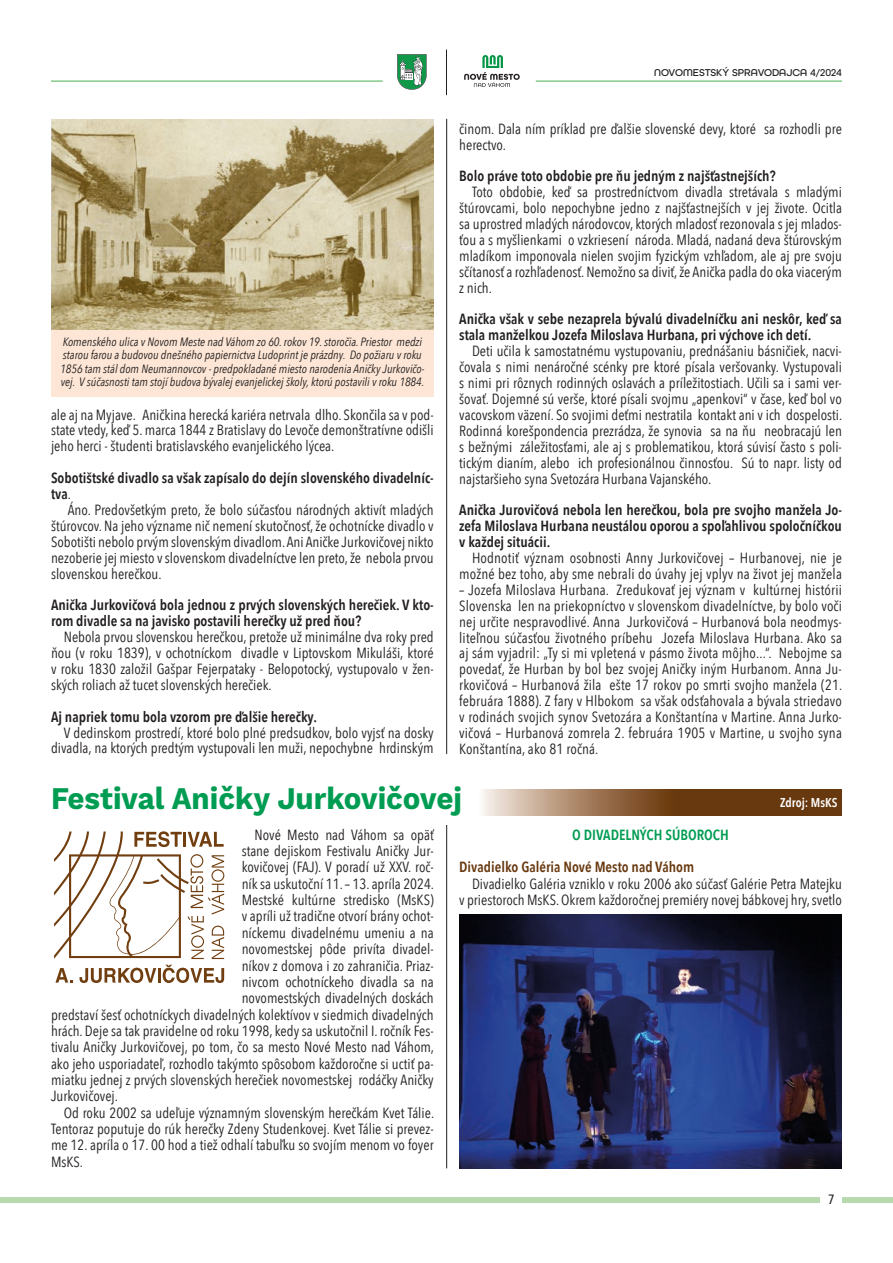
<style>
.page{position:relative;width:893px;height:1263px;background:#fff}
.page>*{position:absolute;margin:0;border:0;box-sizing:border-box;transform-origin:0 0}
.t1{font:700 31.5px "Work Sans";color:#009c52;scale:.93 1}
.t2{font:14.7px/15.9px "Avenir Next Condensed";color:#231f20;text-align:justify}
.t3{font:600 14.7px/15.9px "Avenir Next Condensed";color:#231f20}
.t4{font:600 14.7px "Avenir Next Condensed";color:#68390f}
.t5{font:600 14.7px "Avenir Next Condensed";color:#009c52}
.t6{font:500 13.5px "Avenir Next Condensed";color:#231f20}
.t7{font:600 12.75px "Avenir Next Condensed";color:#fff}
.t8{font:italic 12px/13.5px "Avenir Next Condensed";color:#231f20}
.t9{font:500 10.5px "All Round Gothic";color:#231f20}
.s1{font-weight:400}
</style>
<div class="page">
<hr style="left:536px;top:81px;width:306px;height:1px;background:#47ae4d">
<hr style="left:51px;top:81px;width:332px;height:1px;background:#47ae4d">
<div style="left:0;top:1197px;width:893px;height:6px;background:#b7d9ad"></div>
<div style="left:821px;top:1189px;width:21px;height:16px;background:#fff"></div>
<hr style="left:446px;top:50px;width:1px;height:45px;background:#231f20">
<svg style="left:397px;top:54px;width:30px;height:36px"></svg>
<svg style="left:464px;top:55px;width:56px;height:32px"></svg>
<hr style="left:446px;top:825px;width:1px;height:343px;background:#231f20">
<hr style="left:446px;top:119px;width:1px;height:635px;background:#231f20">
<img style="left:51px;top:119px;width:382px;height:211px">
<div style="left:51px;top:330px;width:383px;height:66px;background:#fde6d5"></div>
<svg style="left:482px;top:790px;width:360px;height:25px"></svg>
<svg style="left:55px;top:968px;width:18px;height:14px"></svg>
<svg style="left:79px;top:968px;width:77px;height:15px"></svg>
<hr style="left:158px;top:968px;width:3px;height:14px;background:#713e10">
<svg style="left:163px;top:965px;width:61px;height:18px"></svg>
<svg style="left:54px;top:831px;width:170px;height:128px"></svg>
<img style="left:459px;top:914px;width:383px;height:254px">
<p class="t8" style="left:60px;top:335px;width:366px">Komenského ulica v Novom Meste nad Váhom zo 60. rokov 19. storočia. Priestor medzi starou farou a budovou dnešného papiernictva Ludoprint je prázdny. Do požiaru v roku 1856 tam stál dom Neumannovcov - predpokladané miesto narodenia Aničky Jurkovičo&shy;vej. V súčasnosti tam stojí budova bývalej evanjelickej školy, ktorú postavili v roku 1884.</p>
<p class="t2" style="left:51px;top:406px;width:384px">ale aj na Myjave. Aničkina herecká kariéra netrvala dlho. Skončila sa v pod&shy;state vtedy, keď 5. marca 1844 z Bratislavy do Levoče demonštratívne odišli jeho herci - študenti bratislavského evanjelického lýcea.</p>
<p class="t3" style="left:51px;top:470px;width:384px">Sobotištské divadlo sa však zapísalo do dejín slovenského divadelníc&shy;tva<span class="s1">.</span></p>
<p class="t2" style="left:51px;top:501px;width:384px;text-indent:17px">Áno. Predovšetkým preto, že bolo súčasťou národných aktivít mladých štúrovcov. Na jeho význame nič nemení skutočnosť, že ochotnícke divadlo v Sobotišti nebolo prvým slovenským divadlom. Ani Aničke Jurkovičovej nikto nezoberie jej miesto v slovenskom divadelníctve len preto, že nebola prvou slovenskou herečkou.</p>
<p class="t3" style="left:51px;top:597px;width:384px">Anička Jurkovičová bola jednou z prvých slovenských herečiek. V kto&shy;rom divadle sa na javisko postavili herečky už pred ňou?</p>
<p class="t2" style="left:51px;top:628px;width:384px;text-indent:13px">Nebola prvou slovenskou herečkou, pretože už minimálne dva roky pred ňou (v roku 1839), v ochotníckom divadle v Liptovskom Mikuláši, ktoré v roku 1830 založil Gašpar Fejerpataky - Belopotocký, vystupovalo v žen&shy;ských roliach až tucet slovenských herečiek.</p>
<p class="t3" style="left:51px;top:708px;width:267px">Aj napriek tomu bola vzorom pre ďalšie herečky.</p>
<p class="t2" style="left:51px;top:724px;width:384px;text-align:right">V dedinskom prostredí, ktoré bolo plné predsudkov, bolo vyjsť na dosky divadla, na ktorých predtým vystupovali len muži, nepochybne hrdinským</p>
<p class="t9" style="left:654px;top:67px;width:189px">NOVOMESTSKÝ SPRAVODAJCA 4/2024</p>
<p class="t2" style="left:459px;top:120px;width:384px">činom. Dala ním príklad pre ďalšie slovenské devy, ktoré sa rozhodli pre herectvo.</p>
<p class="t3" style="left:459px;top:168px;width:318px">Bolo práve toto obdobie pre ňu jedným z najšťastnejších?</p>
<p class="t2" style="left:459px;top:183px;width:384px;text-indent:13px">Toto obdobie, keď sa prostredníctvom divadla stretávala s mladými štúrovcami, bolo nepochybne jedno z najšťastnejších v jej živote. Ocitla sa uprostred mladých národovcov, ktorých mladosť rezonovala s jej mlados&shy;ťou a s myšlienkami o vzkriesení národa. Mladá, nadaná deva štúrovským mladíkom imponovala nielen svojim fyzickým vzhľadom, ale aj pre svoju sčítanosť a rozhľadenosť. Nemožno sa diviť, že Anička padla do oka viacerým z nich.</p>
<p class="t3" style="left:459px;top:311px;width:384px">Anička však v sebe nezaprela bývalú divadelníčku ani neskôr, keď sa stala manželkou Jozefa Miloslava Hurbana, pri výchove ich detí.</p>
<p class="t2" style="left:459px;top:342px;width:385px;text-indent:13px">Deti učila k samostatnému vystupovaniu, prednášaniu básničiek, nacvi&shy;čovala s nimi nenáročné scénky pre ktoré písala veršovanky. Vystupovali s nimi pri rôznych rodinných oslavách a príležitostiach. Učili sa i sami ver&shy;šovať. Dojemné sú verše, ktoré písali svojmu „apenkovi“ v čase, keď bol vo vacovskom väzení. So svojimi deťmi nestratila kontakt ani v ich dospelosti.<br>Rodinná korešpondencia prezrádza, že synovia sa na ňu neobracajú len s bežnými záležitosťami, ale aj s problematikou, ktorá súvisí často s poli&shy;tickým dianím, alebo ich profesionálnou činnosťou. Sú to napr. listy od najstaršieho syna Svetozára Hurbana Vajanského.</p>
<p class="t3" style="left:459px;top:502px;width:384px;text-align:justify">Anička Jurovičová nebola len herečkou, bola pre svojho manžela Jo&shy;zefa Miloslava Hurbana neustálou oporou a spoľahlivou spoločníčkou v každej situácii.</p>
<p class="t2" style="left:459px;top:549px;width:384px;text-align:right">Hodnotiť význam osobnosti Anny Jurkovičovej – Hurbanovej, nie je možné bez toho, aby sme nebrali do úvahy jej vplyv na život jej manžela</p>
<p class="t2" style="left:459px;top:581px;width:385px">– Jozefa Miloslava Hurbana. Zredukovať jej význam v kultúrnej histórii Slovenska len na priekopníctvo v slovenskom divadelníctve, by bolo voči nej určite nespravodlivé. Anna Jurkovičová – Hurbanová bola neodmys&shy;liteľnou súčasťou životného príbehu Jozefa Miloslava Hurbana. Ako sa aj sám vyjadril: „Ty si mi vpletená v pásmo života môjho...“. Nebojme sa povedať, že Hurban by bol bez svojej Aničky iným Hurbanom. Anna Ju&shy;rkovičová – Hurbanová žila ešte 17 rokov po smrti svojho manžela (21. februára 1888). Z fary v Hlbokom sa však odsťahovala a bývala striedavo v rodinách svojich synov Svetozára a Konštantína v Martine. Anna Jurko&shy;vičová – Hurbanová zomrela 2. februára 1905 v Martine, u svojho syna Konštantína, ako 81 ročná.</p>
<h1 class="t1" style="left:51px;top:780px;width:443px">Festival Aničky Jurkovičovej</h1>
<p class="t7" style="left:780px;top:791px;width:59px">Zdroj: MsKS</p>
<p class="t2" style="left:254px;top:826px;width:181px">Nové Mesto nad Váhom sa opäť</p>
<p class="t2" style="left:242px;top:842px;width:194px">stane dejiskom Festivalu Aničky Jur-</p>
<p class="t2" style="left:242px;top:858px;width:194px">kovičovej (FAJ). V poradí už XXV. roč-</p>
<p class="t2" style="left:242px;top:875px;width:194px">ník sa uskutoční 11. – 13. apríla 2024.</p>
<p class="t2" style="left:242px;top:891px;width:194px">Mestské kultúrne stredisko (MsKS)</p>
<p class="t2" style="left:242px;top:908px;width:194px">v apríli už tradične otvorí brány ochot-</p>
<p class="t2" style="left:242px;top:924px;width:194px">níckemu divadelnému umeniu a na</p>
<p class="t2" style="left:242px;top:940px;width:194px">novomestskej pôde privíta divadel-</p>
<p class="t2" style="left:242px;top:957px;width:194px">níkov z domova i zo zahraničia. Priaz-</p>
<p class="t2" style="left:242px;top:973px;width:194px">nivcom ochotníckeho divadla sa na</p>
<p class="t2" style="left:242px;top:989px;width:194px">novomestských divadelných doskách</p>
<p class="t2" style="left:51px;top:1006px;width:384px">predstaví šesť ochotníckych divadelných kolektívov v siedmich divadelných</p>
<p class="t2" style="left:51px;top:1022px;width:384px">hrách. Deje sa tak pravidelne od roku 1998, kedy sa uskutočnil I. ročník Fes-</p>
<p class="t2" style="left:51px;top:1038px;width:385px">tivalu Aničky Jurkovičovej, po tom, čo sa mesto Nové Mesto nad Váhom,</p>
<p class="t2" style="left:51px;top:1055px;width:384px">ako jeho usporiadateľ, rozhodlo takýmto spôsobom každoročne si uctiť pa-</p>
<p class="t2" style="left:51px;top:1071px;width:384px">miatku jednej z prvých slovenských herečiek novomestskej rodáčky Aničky</p>
<p class="t2" style="left:51px;top:1087px;width:69px">Jurkovičovej.</p>
<p class="t2" style="left:64px;top:1104px;width:372px">Od roku 2002 sa udeľuje významným slovenským herečkám Kvet Tálie.</p>
<p class="t2" style="left:51px;top:1120px;width:384px">Tentoraz poputuje do rúk herečky Zdeny Studenkovej. Kvet Tálie si prevez-</p>
<p class="t2" style="left:51px;top:1136px;width:384px">me 12. apríla o 17. 00 hod a tiež odhalí tabuľku so svojím menom vo foyer</p>
<p class="t2" style="left:51px;top:1153px;width:34px">MsKS.</p>
<p class="t5" style="left:572px;top:822px;width:158px">O DIVADELNÝCH SÚBOROCH</p>
<p class="t4" style="left:459px;top:854px;width:236px">Divadielko Galéria Nové Mesto nad Váhom</p>
<p class="t2" style="left:459px;top:875px;width:384px;line-height:16.4px;text-align:right">Divadielko Galéria vzniklo v roku 2006 ako súčasť Galérie Petra Matejku<br>v priestoroch MsKS. Okrem každoročnej premiéry novej bábkovej hry, svetlo</p>
<p class="t6" style="left:828px;top:1191px;width:8px">7</p>
</div>
